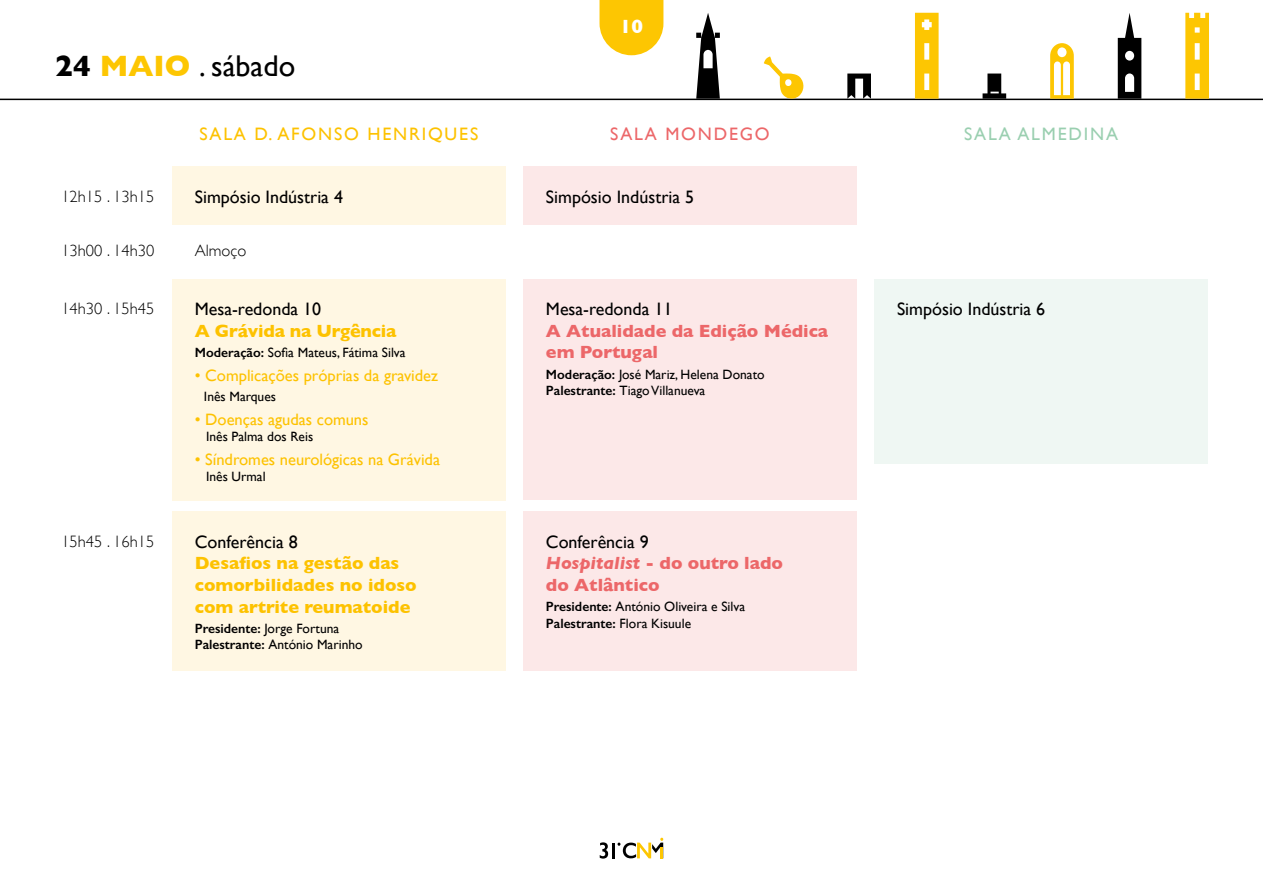
<style>
.page{position:relative;width:1263px;height:893px;background:#fff}
.page>*{position:absolute;margin:0;border:0;box-sizing:border-box;transform-origin:0 0}
.t1{font:30px "Gill Sans";color:#000}
.t2{font:700 19.5px "Gill Sans";color:#fff}
.t3{font:18px "Gill Sans";color:#000}
.t4{font:700 18px/21.6px "Gill Sans";color:#ec6769}
.t5{font:700 18px/21.6px "Gill Sans";color:#fdc200}
.t6{font:18px "Gill Sans";letter-spacing:.1em;color:#fdc200}
.t7{font:18px "Gill Sans";letter-spacing:.1em;color:#9acfb0}
.t8{font:18px "Gill Sans";letter-spacing:.1em;color:#ec6769}
.t9{font:16.5px "Gill Sans";color:#fdc200}
.t10{font:300 16.5px "Gill Sans";color:#000}
.t11{font:13.5px/16.2px "Gill Sans";color:#000}
.s1{font-weight:700}
.s2{font-weight:700;color:#fdc602}
.s3{font-weight:600}
.s4{font-weight:400;color:#000}
.s5{font-style:italic}
</style>
<div class="page">
<hr style="left:0;top:99px;width:1263px;height:1px;background:#000">
<svg style="left:764px;top:56px;width:40px;height:43px"></svg>
<svg style="left:1118px;top:13px;width:23px;height:86px"></svg>
<svg style="left:696px;top:13px;width:24px;height:86px"></svg>
<svg style="left:847px;top:74px;width:24px;height:25px"></svg>
<svg style="left:982px;top:74px;width:24px;height:25px"></svg>
<svg style="left:915px;top:13px;width:23px;height:86px;background:#fccc21"></svg>
<svg style="left:1185px;top:13px;width:24px;height:86px;background:#fccd23"></svg>
<svg style="left:1050px;top:43px;width:24px;height:56px"></svg>
<svg style="left:599px;top:0;width:64px;height:55px;background:#fdcd21"></svg>
<svg style="left:600px;top:842px;width:8px;height:17px"></svg>
<hr style="left:612px;top:843px;width:3px;height:15px;background:#000">
<svg style="left:617px;top:838px;width:46px;height:20px"></svg>
<div style="left:172px;top:279px;width:333px;height:221px;background:#fff7e3"></div>
<div style="left:172px;top:511px;width:333px;height:160px;background:#fff7e3"></div>
<div style="left:523px;top:279px;width:333px;height:220px;background:#fce8e8"></div>
<div style="left:523px;top:511px;width:333px;height:160px;background:#fce8e8"></div>
<div style="left:874px;top:279px;width:334px;height:184px;background:#eff7f3"></div>
<div style="left:172px;top:166px;width:333px;height:59px;background:#fff7e3"></div>
<div style="left:523px;top:166px;width:333px;height:59px;background:#fce8e8"></div>
<h1 class="t1" style="left:55px;top:48px;width:241px"><span class="s1">24</span> <span class="s2">MAIO</span> . sábado</h1>
<h2 class="t2" style="left:620px;top:11px;width:25px">10</h2>
<h3 class="t6" style="left:199px;top:124px;width:280px">SALA D. AFONSO HENRIQUES</h3>
<h3 class="t8" style="left:610px;top:124px;width:161px">SALA MONDEGO</h3>
<h3 class="t7" style="left:964px;top:124px;width:155px">SALA ALMEDINA</h3>
<p class="t10" style="left:61px;top:183px;width:94px">12h15 . 13h15</p>
<p class="t10" style="left:61px;top:238px;width:94px">13h00 . 14h30</p>
<h3 class="t3" style="left:195px;top:186px;width:150px">Simpósio Indústria 4</h3>
<h3 class="t3" style="left:546px;top:186px;width:150px">Simpósio Indústria 5</h3>
<p class="t10" style="left:195px;top:238px;width:53px">Almoço</p>
<p class="t10" style="left:61px;top:295px;width:94px">14h30 . 15h45</p>
<h3 class="t3" style="left:195px;top:298px;width:128px">Mesa-redonda 10</h3>
<h3 class="t5" style="left:195px;top:319px;width:203px">A Grávida na Urgência</h3>
<p class="t11" style="left:195px;top:344px;width:212px"><span class="s3">Moderação:</span> Sofia Mateus, Fátima Silva</p>
<p class="t9" style="left:195px;top:366px;width:245px">• Complicações próprias da gravidez</p>
<p class="t11" style="left:204px;top:388px;width:74px">Inês Marques</p>
<p class="t9" style="left:195px;top:410px;width:175px">• Doenças agudas comuns</p>
<p class="t11" style="left:206px;top:428px;width:109px">Inês Palma dos Reis</p>
<p class="t9" style="left:195px;top:450px;width:247px">• Síndromes neurológicas na Grávida</p>
<p class="t11" style="left:206px;top:468px;width:61px">Inês Urmal</p>
<h3 class="t3" style="left:546px;top:298px;width:128px">Mesa-redonda 11</h3>
<h3 class="t4" style="left:546px;top:319px;width:284px">A Atualidade da Edição Médica em Portugal</h3>
<p class="t11" style="left:546px;top:366px;width:220px"><span class="s3">Moderação:</span> José Mariz, Helena Donato<br><span class="s3">Palestrante:</span> Tiago Villanueva</p>
<h3 class="t3" style="left:897px;top:298px;width:150px">Simpósio Indústria 6</h3>
<p class="t10" style="left:61px;top:528px;width:94px">15h45 . 16h15</p>
<h3 class="t3" style="left:195px;top:531px;width:104px">Conferência 8</h3>
<h3 class="t5" style="left:195px;top:552px;width:223px">Desafios na gestão das comorbilidades no idoso com artrite reumatoide</h3>
<p class="t11" style="left:195px;top:620px;width:169px"><span class="s3">Presidente:</span> Jorge Fortuna<br><span class="s3">Palestrante:</span> António Marinho</p>
<h3 class="t4" style="left:546px;top:530px;width:239px"><span class="s4">Conferência 9<br></span><span class="s5">Hospitalist</span> - do outro lado do Atlântico</h3>
<p class="t11" style="left:546px;top:599px;width:201px"><span class="s3">Presidente:</span> António Oliveira e Silva<br><span class="s3">Palestrante:</span> Flora Kisuule</p>
</div>
